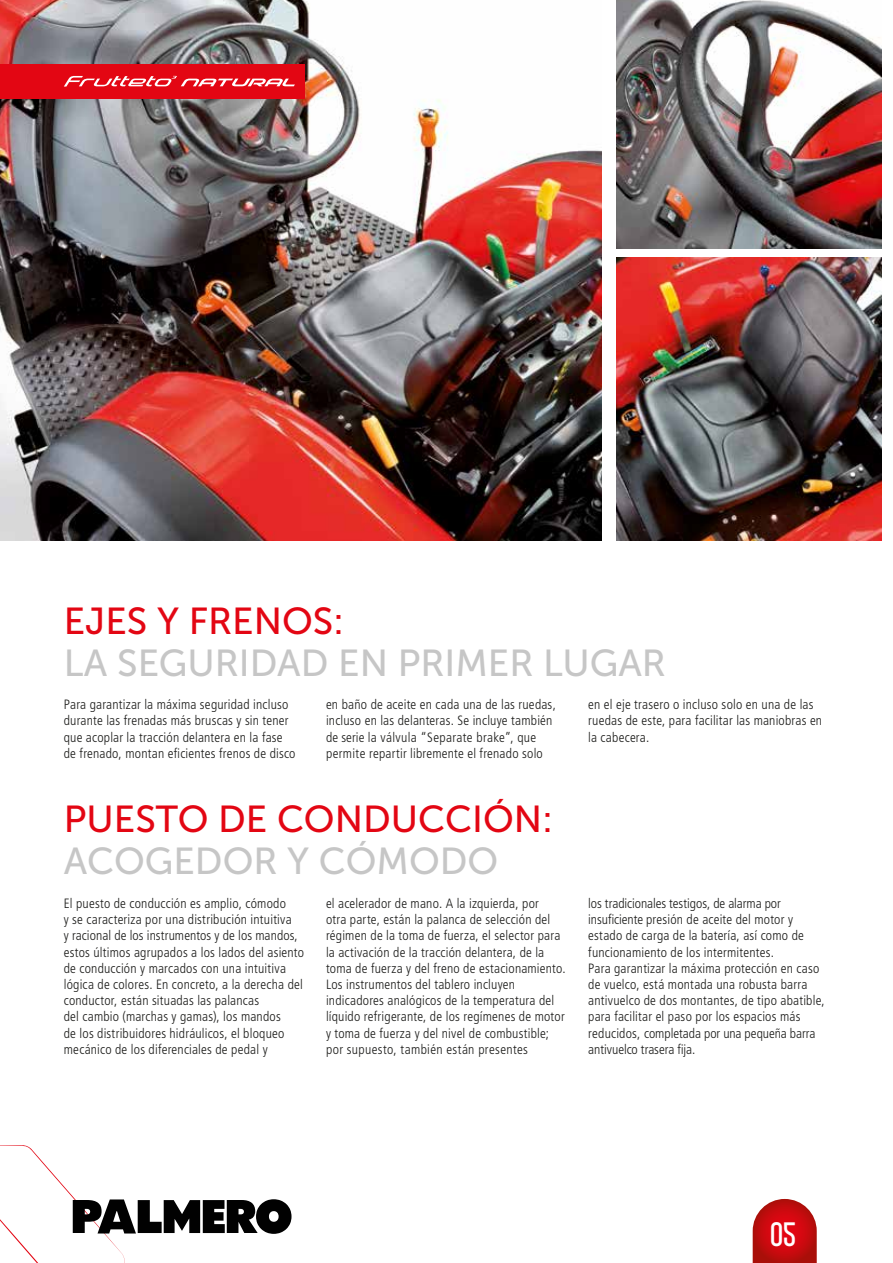
<style>
.page{position:relative;width:893px;height:1263px;background:#fff}
.page>*{position:absolute;margin:0;border:0;box-sizing:border-box;transform-origin:0 0}
.t1{font:37.5px "Museo Sans 500";color:#c6c6c6}
.t2{font:37.5px "Museo Sans 500";color:#e30613}
.t3{font:600 33.75px "Bison";color:#fff}
.t4{font:300 condensed 13.5px/16.2px "Frutiger LT Std";letter-spacing:.015em;color:#1d1d1b}
</style>
<div class="page">
<img style="left:0;top:0;width:601px;height:541px">
<img style="left:616px;top:0;width:266px;height:248px">
<img style="left:616px;top:258px;width:266px;height:282px">
<div style="left:0;top:64px;width:305px;height:35px;background:#e30613"></div>
<svg style="left:64px;top:76px;width:231px;height:11px"></svg>
<svg style="left:753px;top:1199px;width:64px;height:64px"></svg>
<svg style="left:0;top:1145px;width:291px;height:118px"></svg>
<h1 class="t2" style="left:64px;top:600px;width:282px">EJES Y FRENOS:</h1>
<h1 class="t1" style="left:64px;top:642px;width:604px">LA SEGURIDAD EN PRIMER LUGAR</h1>
<p class="t4" style="left:64px;top:697px;width:233px">Para garantizar la máxima seguridad incluso durante las frenadas más bruscas y sin tener que acoplar la tracción delantera en la fase de frenado, montan eficientes frenos de disco</p>
<p class="t4" style="left:326px;top:697px;width:231px">en baño de aceite en cada una de las ruedas, incluso en las delanteras. Se incluye también de serie la válvula “Separate brake”, que permite repartir libremente el frenado solo</p>
<p class="t4" style="left:588px;top:697px;width:235px">en el eje trasero o incluso solo en una de las ruedas de este, para facilitar las maniobras en la cabecera.</p>
<h1 class="t2" style="left:64px;top:799px;width:491px">PUESTO DE CONDUCCIÓN:</h1>
<h1 class="t1" style="left:64px;top:841px;width:436px">ACOGEDOR Y CÓMODO</h1>
<p class="t4" style="left:64px;top:895px;width:242px">El puesto de conducción es amplio, cómodo<br>y se caracteriza por una distribución intuitiva<br>y racional de los instrumentos y de los mandos, estos últimos agrupados a los lados del asiento de conducción y marcados con una intuitiva lógica de colores. En concreto, a la derecha del conductor, están situadas las palancas<br>del cambio (marchas y gamas), los mandos<br>de los distribuidores hidráulicos, el bloqueo mecánico de los diferenciales de pedal y</p>
<p class="t4" style="left:326px;top:895px;width:241px">el acelerador de mano. A la izquierda, por<br>otra parte, están la palanca de selección del régimen de la toma de fuerza, el selector para la activación de la tracción delantera, de la toma de fuerza y del freno de estacionamiento.<br>Los instrumentos del tablero incluyen indicadores analógicos de la temperatura del líquido refrigerante, de los regímenes de motor y toma de fuerza y del nivel de combustible; por supuesto, también están presentes</p>
<p class="t4" style="left:588px;top:895px;width:238px">los tradicionales testigos, de alarma por insuficiente presión de aceite del motor y estado de carga de la batería, así como de funcionamiento de los intermitentes.<br>Para garantizar la máxima protección en caso de vuelco, está montada una robusta barra antivuelco de dos montantes, de tipo abatible, para facilitar el paso por los espacios más reducidos, completada por una pequeña barra antivuelco trasera fija.</p>
<h2 class="t3" style="left:770px;top:1216px;width:27px">05</h2>
</div>
